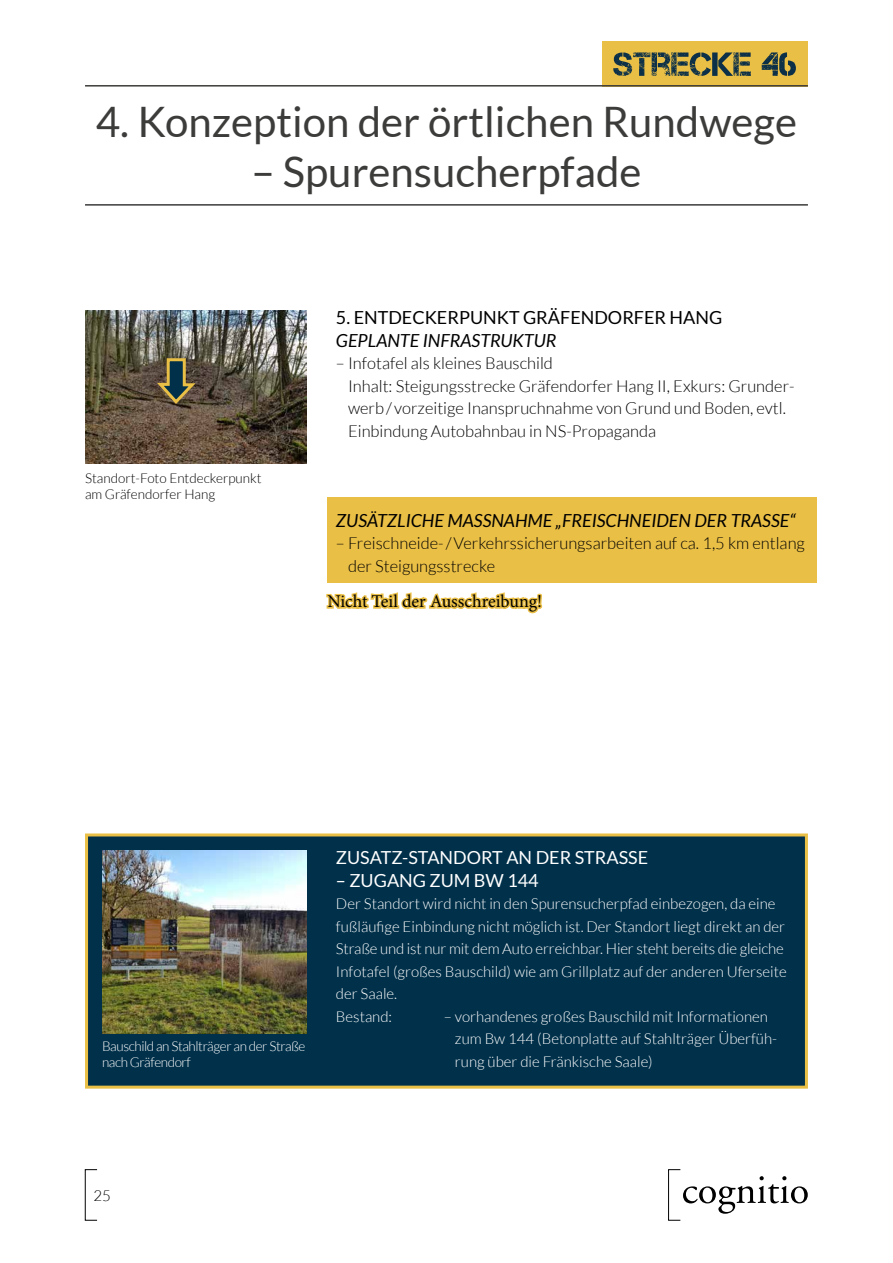
<style>
.page{position:relative;width:893px;height:1263px;background:#fff}
.page>*{position:absolute;margin:0;border:0;box-sizing:border-box;transform-origin:0 0}
.t1{font:42px "Lato";color:#3c3c3b}
.t2{font:italic 18px "Lato";color:#000}
.t3{font:18px "Lato";color:#fff}
.t4{font:18px "Lato";color:#000}
.t5{font:18px "Minion Pro";letter-spacing:-.005em;color:#000}
.t6{font:300 16.5px/22.5px "Lato";color:#000}
.t7{font:300 15px/22.5px "Lato";color:#fff}
.t8{font:300 15px "Lato";color:#000}
.t9{font:300 13.5px/16.2px "Lato";letter-spacing:-.03em;color:#fff}
.t10{font:300 13.5px/16.2px "Lato";color:#000}
</style>
<div class="page">
<svg style="left:683px;top:1176px;width:125px;height:38px"></svg>
<div style="left:603px;top:41px;width:205px;height:46px;background:#eabf46"></div>
<svg style="left:613px;top:52px;width:138px;height:24px"></svg>
<svg style="left:762px;top:52px;width:34px;height:24px"></svg>
<hr style="left:85px;top:85px;width:723px;height:2px;background:#3c3c3b">
<hr style="left:85px;top:204px;width:723px;height:2px;background:#3c3c3b">
<div style="left:668px;top:1169px;width:13px;height:51px;border:1px solid #000"></div>
<div style="left:327px;top:497px;width:489px;height:86px;background:#eabf46"></div>
<img style="left:85px;top:310px;width:221px;height:153px">
<svg style="left:154px;top:357px;width:42px;height:49px;background:#5d5941"></svg>
<div style="left:85px;top:833px;width:723px;height:256px;background:#00304a;border:3px solid #eabf46"></div>
<img style="left:102px;top:850px;width:204px;height:183px">
<svg style="left:326px;top:592px;width:217px;height:22px"></svg>
<h1 class="t1" style="left:96px;top:98px;width:703px">4. Konzeption der örtlichen Rundwege</h1>
<h1 class="t1" style="left:251px;top:148px;width:392px">– Spurensucherpfade</h1>
<p class="t10" style="left:85px;top:470px;width:178px">Standort-Foto Entdeckerpunkt am Gräfendorfer Hang</p>
<p class="t4" style="left:336px;top:307px;width:388px">5. ENTDECKERPUNKT GRÄFENDORFER HANG</p>
<p class="t2" style="left:336px;top:330px;width:222px">GEPLANTE INFRASTRUKTUR</p>
<p class="t6" style="left:348px;top:352px;width:448px;text-indent:-12px">– Infotafel als kleines Bauschild<br>Inhalt: Steigungsstrecke Gräfendorfer Hang II, Exkurs: Grunder&shy;werb/ vorzeitige Inanspruchnahme von Grund und Boden, evtl.<br>Einbindung Autobahnbau in NS-Propaganda</p>
<p class="t2" style="left:336px;top:510px;width:461px">ZUSÄTZLICHE MASSNAHME „FREISCHNEIDEN DER TRASSE“</p>
<p class="t6" style="left:348px;top:532px;width:458px;text-indent:-12px">– Freischneide-/Verkehrssicherungsarbeiten auf ca. 1,5 km entlang der Steigungsstrecke</p>
<p class="t5" style="left:327px;top:589px;width:216px">Nicht Teil der Ausschreibung!</p>
<p class="t9" style="left:102px;top:1038px;width:205px">Bauschild an Stahlträger an der Straße nach Gräfendorf</p>
<p class="t3" style="left:336px;top:847px;width:314px">ZUSATZ-STANDORT AN DER STRASSE</p>
<p class="t3" style="left:336px;top:870px;width:204px">– ZUGANG ZUM BW 144</p>
<p class="t7" style="left:336px;top:892px;width:452px">Der Standort wird nicht in den Spurensucherpfad einbezogen, da eine fußläufige Einbindung nicht möglich ist. Der Standort liegt direkt an der Straße und ist nur mit dem Auto erreichbar. Hier steht bereits die gleiche Infotafel (großes Bauschild) wie am Grillplatz auf der anderen Uferseite der Saale.<br>Bestand:</p>
<p class="t7" style="left:455px;top:1005px;width:324px;text-indent:-11px">– vorhandenes großes Bauschild mit Informationen zum Bw 144 (Betonplatte auf Stahlträger Überfüh&shy;rung über die Fränkische Saale)</p>
<p class="t8" style="left:94px;top:1187px;width:19px">25</p>
</div>
